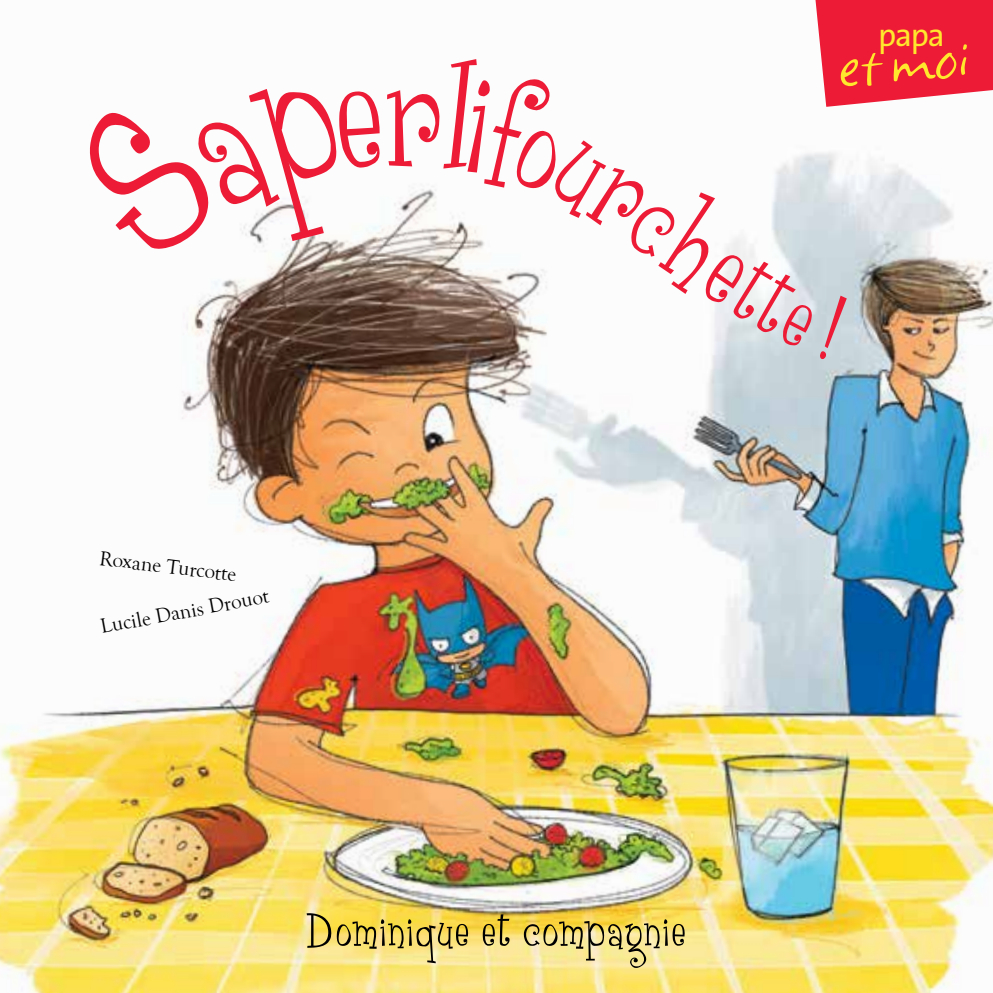
<style>
.page{position:relative;width:993px;height:993px;background:#fff}
.page>*{position:absolute;margin:0;border:0;box-sizing:border-box;transform-origin:0 0}
.t1{font:93.1px "Square Peg ROB";color:#ffe72d}
.t2{font:50.75px "Grenouille";letter-spacing:.035em;color:#000}
.t3{font:32.55px "The Sans";color:#ffe72d}
.t4{font:21px "Goudy Old Style T";color:#000}
.s1{font-size:55.82px}
.s2{font-size:79.1px}
</style>
<div class="page">
<img style="left:0;top:360px;width:992px;height:632px">
<svg style="left:186px;top:0;width:806px;height:360px"></svg>
<h3 class="t3" style="left:877px;top:8px;width:68px">papa</h3>
<h1 class="t1" style="left:833px;top:6px;width:134px;rotate:-4deg">e<span class="s1">t</span> mo<span class="s2">i</span></h1>
<p class="t4" style="left:101px;top:546px;width:139px;rotate:7deg">Roxane Turcotte</p>
<p class="t4" style="left:99px;top:614px;width:172px;rotate:-10deg">Lucile Danis Drouot</p>
<h2 class="t2" style="left:307px;top:901px;width:381px">Dominique et compagnie</h2>
</div>
